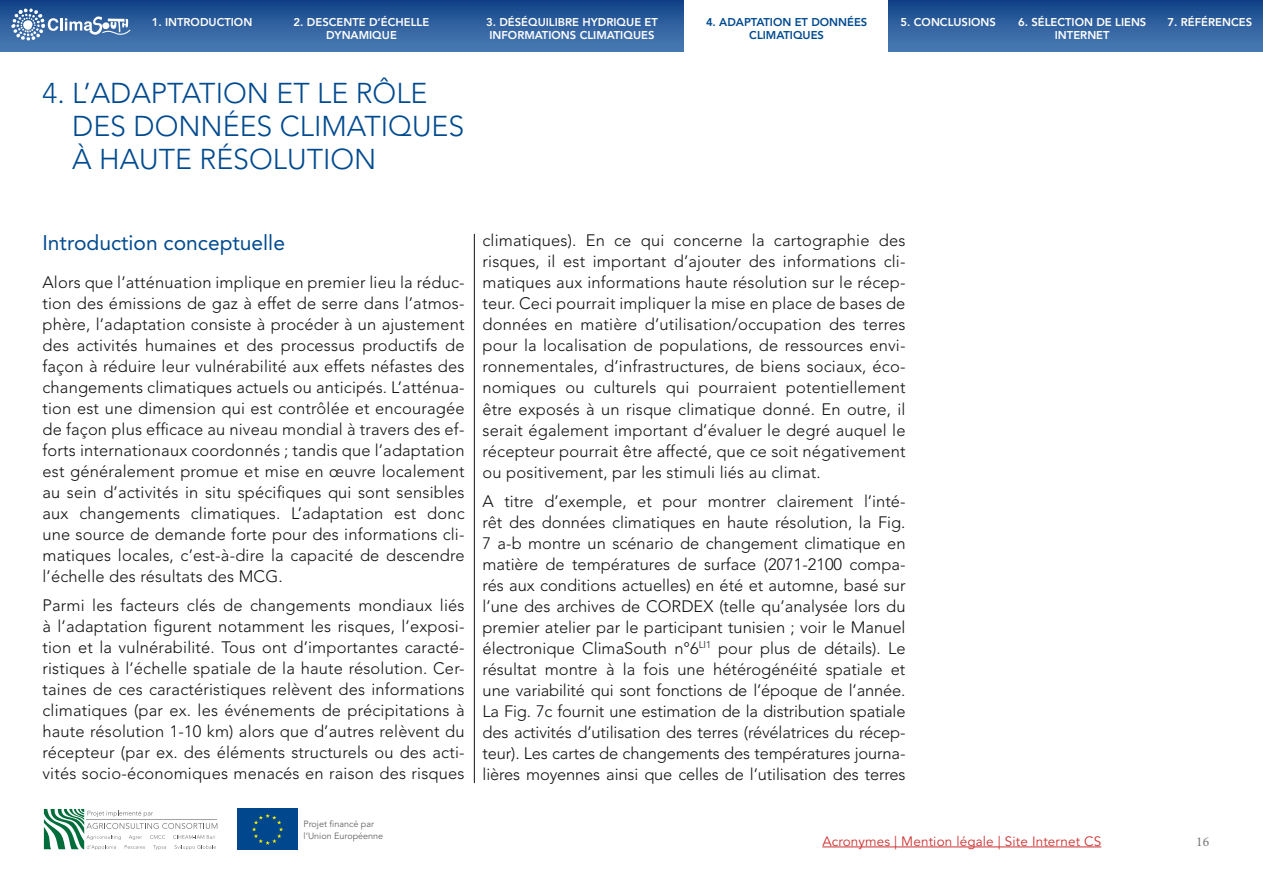
<style>
.page{position:relative;width:1263px;height:893px;background:#fff}
.page>*{position:absolute;margin:0;border:0;box-sizing:border-box;transform-origin:0 0}
.t1{font:300 28.5px "Avenir LT Std";color:#004a8f}
.t2{font:21px "Avenir LT Std";color:#004a8f}
.t3{font:300 16.5px/21px "Avenir LT Std";letter-spacing:.01em;color:#121212;text-align:justify}
.t4{font:13.5px "Avenir LT Std";letter-spacing:.01em;color:#cd3231}
.t5{font:13.5px "Minion Pro";color:#777}
.t6{font:700 13.2px "Helvetica Neue";color:#888a8a}
.t7{font:800 11.25px/13.5px "Avenir LT Std";color:#fff;text-align:center}
.t8{font:800 11.25px/13.5px "Avenir LT Std";color:#004a8f;text-align:center}
.t9{font:9px/11.4px "Avenir LT Std";color:#606362}
</style>
<div class="page">
<svg style="left:44px;top:809px;width:173px;height:41px"></svg>
<div style="left:237px;top:809px;width:61px;height:41px;background:#00478d"></div>
<svg style="left:252px;top:814px;width:31px;height:31px"></svg>
<hr style="left:474px;top:234px;width:1px;height:549px;background:#121212">
<div style="left:0;top:0;width:140px;height:51px;background:linear-gradient(to bottom,#124289,#4c7db4)"></div>
<svg style="left:10px;top:8px;width:121px;height:33px;background:#5d83b3"></svg>
<div style="left:140px;top:0;width:124px;height:51px;background:linear-gradient(to bottom,#124289,#4c7db4)"></div>
<div style="left:264px;top:0;width:195px;height:51px;background:linear-gradient(to bottom,#124289,#4c7db4)"></div>
<div style="left:459px;top:0;width:226px;height:51px;background:linear-gradient(to bottom,#124289,#4c7db4)"></div>
<div style="left:889px;top:0;width:119px;height:51px;background:linear-gradient(to bottom,#124289,#4c7db4)"></div>
<div style="left:1008px;top:0;width:149px;height:51px;background:linear-gradient(to bottom,#124289,#4c7db4)"></div>
<div style="left:1157px;top:0;width:106px;height:51px;background:linear-gradient(to bottom,#124289,#4c7db4)"></div>
<hr style="left:822px;top:847px;width:279px;height:1px;background:#cd3231">
<p class="t7" style="left:152px;top:15px;width:102px">1. INTRODUCTION</p>
<p class="t7" style="left:294px;top:15px;width:137px">2. DESCENTE D’ÉCHELLE<br>DYNAMI QUE</p>
<p class="t7" style="left:486px;top:15px;width:173px">3. DÉSÉQUILIBRE HYDRIQUE ET<br>INFORMATIONS CLIMATIQUES</p>
<p class="t8" style="left:706px;top:15px;width:161px">4. ADAPTATION ET DONNÉES<br>CLIMATIQUES</p>
<p class="t7" style="left:900px;top:15px;width:23px">5. CONCLU</p>
<p class="t7" style="left:962px;top:15px;width:36px">SIONS</p>
<p class="t7" style="left:1018px;top:15px;width:128px">6. SÉLECTION DE LIENS<br>INTERNET</p>
<p class="t7" style="left:1167px;top:15px;width:85px">7. RÉFÉRENCES</p>
<h1 class="t1" style="left:43px;top:76px;width:67px">4. L’adaptation</h1>
<h1 class="t1" style="left:276px;top:76px;width:135px">et le rôle</h1>
<h1 class="t1" style="left:72px;top:109px;width:18px">des</h1>
<h1 class="t1" style="left:134px;top:109px;width:22px">donn</h1>
<h1 class="t1" style="left:223px;top:109px;width:73px">ées climati</h1>
<h1 class="t1" style="left:388px;top:109px;width:41px">ques</h1>
<h1 class="t1" style="left:72px;top:142px;width:46px">à haute</h1>
<h1 class="t1" style="left:199px;top:142px;width:53px">résolution</h1>
<p class="t2" style="left:43px;top:230px;width:244px">Introduction conceptuelle</p>
<p class="t3" style="left:43px;top:272px;width:424px">Alors que l’atténuation implique en premier lieu la réduc&shy;tion des émissions de gaz à effet de serre dans l’atmos&shy;phère, l’adaptation consiste à procéder à un ajustement des activités humaines et des processus productifs de façon à réduire leur vulnérabilité aux effets néfastes des changements climatiques actuels ou anticipés. L’atténua&shy;tion est une dimension qui est contrôlée et encouragée de façon plus efficace au niveau mondial à travers des ef&shy;forts internationaux coordonnés ; tandis que l’adaptation est généralement promue et mise en œuvre localement au sein d’activités in situ spécifiques qui sont sensibles aux changements climatiques. L’adaptation est donc une source de demande forte pour des informations cli&shy;matiques locales, c’est-à-dire la capacité de descendre l’échelle des résultats des MCG.</p>
<p class="t3" style="left:43px;top:595px;width:424px">Parmi les facteurs clés de changements mondiaux liés à l’adaptation figurent notamment les risques, l’exposi&shy;tion et la vulnérabilité. Tous ont d’importantes caracté&shy;ristiques à l’échelle spatiale de la haute résolution. Cer&shy;taines de ces caractéristiques relèvent des informations climatiques (par ex. les événements de précipitations à haute résolution 1-10 km) alors que d’autres relèvent du récepteur (par ex. des éléments structurels ou des acti&shy;vités socio-économiques menacés en raison des risques</p>
<p class="t9" style="left:304px;top:819px;width:81px">Projet financé par l’Union Européenne</p>
<p class="t6" style="left:306px;top:819px;width:125px">A project funded by</p>
<p class="t3" style="left:482px;top:230px;width:424px">climatiques). En ce qui concerne la cartographie des risques, il est important d’ajouter des informations cli&shy;matiques aux informations haute résolution sur le récep&shy;teur. Ceci pourrait impliquer la mise en place de bases de données en matière d’utilisation/occupation des terres pour la localisation de populations, de ressources envi&shy;ronnementales, d’infrastructures, de biens sociaux, éco&shy;nomiques ou culturels qui pourraient potentiellement être exposés à un risque climatique donné. En outre, il serait également important d’évaluer le degré auquel le récepteur pourrait être affecté, que ce soit négativement ou positivement, par les stimuli liés au climat.</p>
<p class="t3" style="left:482px;top:491px;width:424px">A titre d’exemple, et pour montrer clairement l’inté&shy;rêt des données climatiques en haute résolution, la Fig.<br>7 a-b montre un scénario de changement climatique en matière de températures de surface (2071-2100 compa&shy;rés aux conditions actuelles) en été et automne, basé sur l’une des archives de CORDEX (telle qu’analysée lors du premier atelier par le participant tunisien ; voir le Manuel électronique ClimaSouth n°6<sup>LI1</sup> pour plus de détails). Le résultat montre à la fois une hétérogénéité spatiale et une variabilité qui sont fonctions de l’époque de l’année.<br>La Fig. 7c fournit une estimation de la distribution spatiale des activités d’utilisation des terres (révélatrices du récep&shy;teur). Les cartes de changements des températures journa&shy;lières moyennes ainsi que celles de l’utilisation des terres</p>
<p class="t4" style="left:822px;top:833px;width:281px">Acronymes | Mention légale | Site Internet CS</p>
<p class="t5" style="left:1196px;top:832px;width:15px">16</p>
</div>
